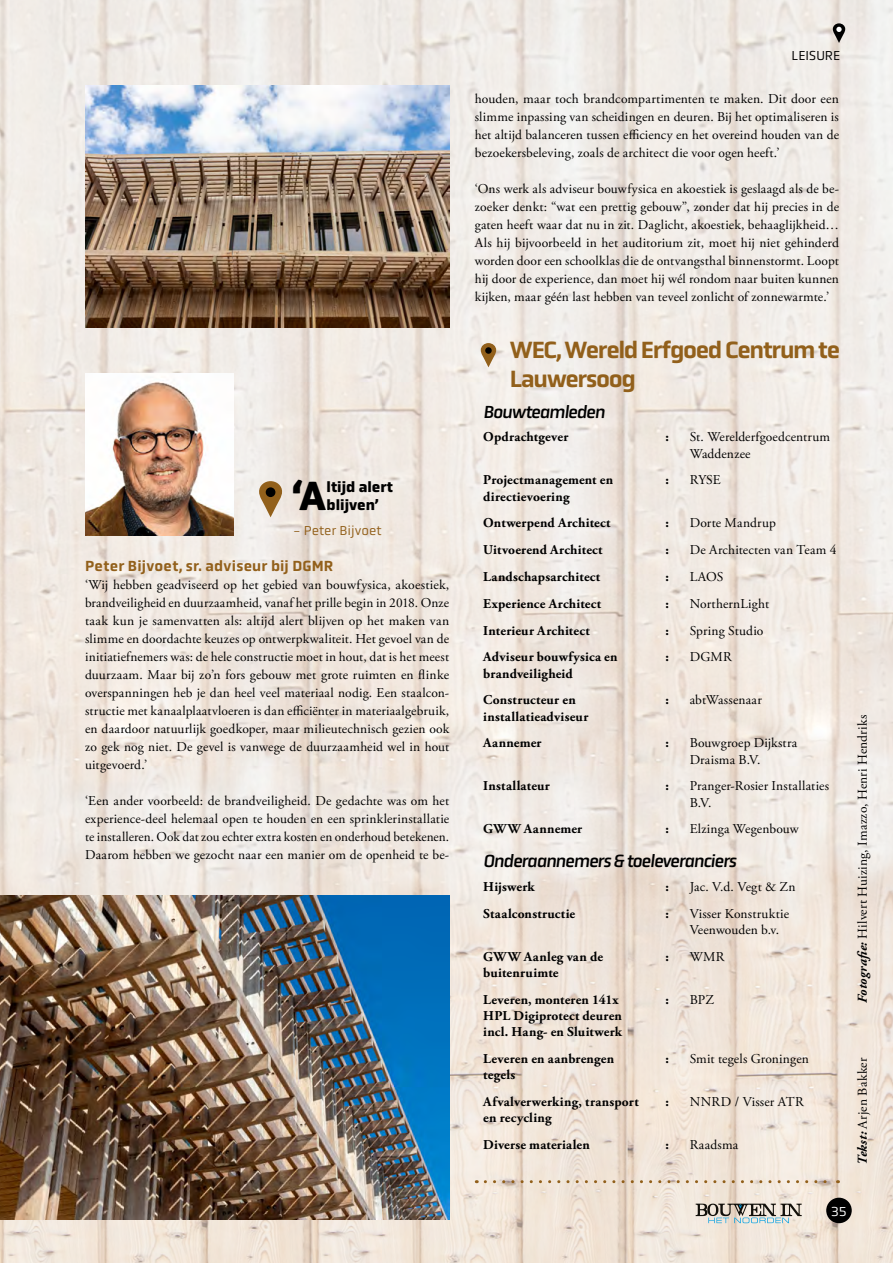
<style>
.page{position:relative;width:893px;height:1263px;background:#fff}
.page>*{position:absolute;margin:0;border:0;box-sizing:border-box;transform-origin:0 0}
.t1{font:700 41.25px "Obvia";color:#000}
.Colofon_Title{font:500 24px/28.5px "Obvia";letter-spacing:-.06em;color:#92601b}
.Colofon_Section_Heading{font:italic 18px "Obvia";letter-spacing:-.06em;color:#000}
.Headings{font:500 15px "Obvia";letter-spacing:.01em;color:#92601b}
.t2{font:700 15px/18px "Obvia";color:#000}
.Main_Paragraphs{font:13.5px/18px "Adobe Garamond Pro";letter-spacing:.01em;color:#000;text-align:justify}
.Colofon_Text_Bold{font:700 13.5px/16.2px "Adobe Garamond Pro";letter-spacing:.015em;color:#000}
.Colofon_Text{font:13.5px/16.2px "Adobe Garamond Pro";letter-spacing:.01em;color:#000}
.Quote_Name{font:13.5px "Obvia";color:#92601b}
.t3{font:13.5px "Obvia";letter-spacing:.005em;color:#000}
.t4{font:13.5px "Obvia";color:#fff}
.s1{font-weight:700;font-style:italic}
</style>
<div class="page">
<img style="left:0;top:0;width:893px;height:1263px">
<svg style="left:259px;top:481px;width:23px;height:36px"></svg>
<div style="left:266px;top:487px;width:9px;height:10px;background:#000;border-radius:50%"></div>
<svg style="left:481px;top:343px;width:15px;height:24px"></svg>
<div style="left:485px;top:347px;width:7px;height:7px;background:#000;border-radius:50%"></div>
<svg style="left:485px;top:1180px;width:353px;height:3px"></svg>
<img style="left:85px;top:85px;width:364px;height:243px">
<img style="left:0;top:895px;width:449px;height:324px">
<img style="left:85px;top:373px;width:149px;height:162px">
<svg style="left:833px;top:23px;width:12px;height:20px"></svg>
<svg style="left:836px;top:27px;width:6px;height:5px"></svg>
<svg style="left:696px;top:1203px;width:106px;height:20px;background:#abaca6"></svg>
<div style="left:826px;top:1198px;width:26px;height:25px;background:#000;border-radius:50%"></div>
<p class="t1" style="left:291px;top:471px;width:37px">‘A</p>
<p class="t2" style="left:327px;top:478px;width:68px">ltijd alert blijven’</p>
<p class="Quote_Name" style="left:293px;top:523px;width:90px">- Peter Bijvoet</p>
<p class="Headings" style="left:85px;top:557px;width:250px">Peter Bijvoet, sr. adviseur bij DGMR</p>
<p class="Main_Paragraphs" style="left:85px;top:576px;width:366px">‘Wij hebben geadviseerd op het gebied van bouwfysica, akoestiek, brandveiligheid en duurzaamheid, vanaf het prille begin in 2018. Onze taak kun je samenvatten als: altijd alert blijven op het maken van slimme en doordachte keuzes op ontwerpkwaliteit. Het gevoel van de initiatiefnemers was: de hele constructie moet in hout, dat is het meest duurzaam. Maar bij zo’n fors gebouw met grote ruimten en flinke overspanningen heb je dan heel veel materiaal nodig. Een staalcon&shy;structie met kanaalplaatvloeren is dan efficiënter in materiaalgebruik, en daardoor natuurlijk goedkoper, maar milieutechnisch gezien ook zo gek nog niet. De gevel is vanwege de duurzaamheid wel in hout uitgevoerd.’</p>
<p class="Main_Paragraphs" style="left:85px;top:792px;width:366px">‘Een ander voorbeeld: de brandveiligheid. De gedachte was om het experience-deel helemaal open te houden en een sprinklerinstallatie te installeren. Ook dat zou echter extra kosten en onderhoud betekenen.<br>Daarom hebben we gezocht naar een manier om de openheid te be-</p>
<p class="t3" style="left:792px;top:47px;width:50px">LEISURE</p>
<p class="Main_Paragraphs" style="left:475px;top:90px;width:366px">houden, maar toch brandcompartimenten te maken. Dit door een slimme inpassing van scheidingen en deuren. Bij het optimaliseren is het altijd balanceren tussen efficiency en het overeind houden van de bezoekersbeleving, zoals de architect die voor ogen heeft.’</p>
<p class="Main_Paragraphs" style="left:475px;top:180px;width:366px">‘Ons werk als adviseur bouwfysica en akoestiek is geslaagd als de be&shy;zoeker denkt: “wat een prettig gebouw”, zonder dat hij precies in de gaten heeft waar dat nu in zit. Daglicht, akoestiek, behaaglijkheid… Als hij bijvoorbeeld in het auditorium zit, moet hij niet gehinderd worden door een schoolklas die de ontvangsthal binnenstormt. Loopt hij door de experience, dan moet hij wél rondom naar buiten kunnen kijken, maar géén last hebben van teveel zonlicht of zonnewarmte.’</p>
<p class="Colofon_Title" style="left:510px;top:336px;width:332px">WEC, Wereld Erfgoed Centrum te<br>Lauwersoog</p>
<p class="Colofon_Section_Heading" style="left:483px;top:400px;width:123px">Bouwteamleden</p>
<p class="Colofon_Text_Bold" style="left:483px;top:429px;width:87px">Opdrachtgever</p>
<p class="Colofon_Text_Bold" style="left:665px;top:429px;width:5px">:</p>
<p class="Colofon_Text" style="left:690px;top:429px;width:142px">St. Werelderfgoedcentrum<br>Waddenzee</p>
<p class="Colofon_Text_Bold" style="left:483px;top:472px;width:131px">Projectmanagement en directievoering</p>
<p class="Colofon_Text_Bold" style="left:665px;top:472px;width:5px">:</p>
<p class="Colofon_Text" style="left:690px;top:472px;width:33px">RYSE</p>
<p class="Colofon_Text_Bold" style="left:483px;top:515px;width:129px">Ontwerpend Architect</p>
<p class="Colofon_Text_Bold" style="left:665px;top:515px;width:5px">:</p>
<p class="Colofon_Text" style="left:690px;top:515px;width:88px">Dorte Mandrup</p>
<p class="Colofon_Text_Bold" style="left:483px;top:542px;width:121px">Uitvoerend Architect</p>
<p class="Colofon_Text_Bold" style="left:665px;top:542px;width:5px">:</p>
<p class="Colofon_Text" style="left:690px;top:542px;width:148px">De Architecten van Team 4</p>
<p class="Colofon_Text_Bold" style="left:483px;top:569px;width:118px">Landschapsarchitect</p>
<p class="Colofon_Text_Bold" style="left:665px;top:569px;width:5px">:</p>
<p class="Colofon_Text" style="left:690px;top:569px;width:35px">LAOS</p>
<p class="Colofon_Text_Bold" style="left:483px;top:596px;width:119px">Experience Architect</p>
<p class="Colofon_Text_Bold" style="left:665px;top:596px;width:5px">:</p>
<p class="Colofon_Text" style="left:690px;top:596px;width:81px">NorthernLight</p>
<p class="Colofon_Text_Bold" style="left:483px;top:622px;width:108px">Interieur Architect</p>
<p class="Colofon_Text_Bold" style="left:665px;top:622px;width:5px">:</p>
<p class="Colofon_Text" style="left:690px;top:623px;width:75px">Spring Studio</p>
<p class="Colofon_Text_Bold" style="left:483px;top:649px;width:136px">Adviseur bouwfysica en brandveiligheid</p>
<p class="Colofon_Text_Bold" style="left:665px;top:649px;width:5px">:</p>
<p class="Colofon_Text" style="left:690px;top:649px;width:44px">DGMR</p>
<p class="Colofon_Text_Bold" style="left:483px;top:692px;width:107px">Constructeur en installatieadviseur</p>
<p class="Colofon_Text_Bold" style="left:665px;top:692px;width:5px">:</p>
<p class="Colofon_Text" style="left:690px;top:692px;width:74px">abtWassenaar</p>
<p class="Colofon_Text_Bold" style="left:483px;top:735px;width:60px">Aannemer</p>
<p class="Colofon_Text_Bold" style="left:665px;top:735px;width:5px">:</p>
<p class="Colofon_Text" style="left:690px;top:735px;width:109px">Bouwgroep Dijkstra<br>Draisma B.V.</p>
<p class="Colofon_Text_Bold" style="left:483px;top:778px;width:68px">Installateur</p>
<p class="Colofon_Text_Bold" style="left:665px;top:778px;width:5px">:</p>
<p class="Colofon_Text" style="left:690px;top:778px;width:141px">Pranger-Rosier Installaties<br>B.V.</p>
<p class="Colofon_Text_Bold" style="left:483px;top:821px;width:100px">GWW Aannemer</p>
<p class="Colofon_Text_Bold" style="left:665px;top:821px;width:5px">:</p>
<p class="Colofon_Text" style="left:690px;top:821px;width:111px">Elzinga Wegenbouw</p>
<p class="Colofon_Section_Heading" style="left:483px;top:849px;width:255px">Onderaannemers &amp; toeleveranciers</p>
<p class="Colofon_Text_Bold" style="left:483px;top:878px;width:53px">Hijswerk</p>
<p class="Colofon_Text_Bold" style="left:665px;top:878px;width:5px">:</p>
<p class="Colofon_Text" style="left:690px;top:879px;width:107px">Jac. V.d. Vegt &amp; Zn</p>
<p class="Colofon_Text_Bold" style="left:483px;top:905px;width:94px">Staalconstructie</p>
<p class="Colofon_Text_Bold" style="left:665px;top:905px;width:5px">:</p>
<p class="Colofon_Text" style="left:690px;top:905px;width:101px">Visser Konstruktie<br>Veenwouden b.v.</p>
<p class="Colofon_Text_Bold" style="left:483px;top:948px;width:121px">GWW Aanleg van de buitenruimte</p>
<p class="Colofon_Text_Bold" style="left:665px;top:948px;width:5px">:</p>
<p class="Colofon_Text" style="left:690px;top:948px;width:36px">WMR</p>
<p class="Colofon_Text_Bold" style="left:483px;top:991px;width:140px">Leveren, monteren 141x<br>HPL Digiprotect deuren incl. Hang- en Sluitwerk</p>
<p class="Colofon_Text_Bold" style="left:665px;top:991px;width:5px">:</p>
<p class="Colofon_Text" style="left:690px;top:991px;width:26px">BPZ</p>
<p class="Colofon_Text_Bold" style="left:483px;top:1050px;width:132px">Leveren en aanbrengen tegels</p>
<p class="Colofon_Text_Bold" style="left:665px;top:1050px;width:5px">:</p>
<p class="Colofon_Text" style="left:690px;top:1051px;width:121px">Smit tegels Groningen</p>
<p class="Colofon_Text_Bold" style="left:483px;top:1093px;width:157px">Afvalverwerking, transport en recycling</p>
<p class="Colofon_Text_Bold" style="left:665px;top:1093px;width:5px">:</p>
<p class="Colofon_Text" style="left:690px;top:1094px;width:116px">NNRD / Visser ATR</p>
<p class="Colofon_Text_Bold" style="left:483px;top:1136px;width:108px">Diverse materialen</p>
<p class="Colofon_Text_Bold" style="left:665px;top:1136px;width:5px">:</p>
<p class="Colofon_Text" style="left:690px;top:1137px;width:50px">Raadsma</p>
<p class="Main_Paragraphs" style="left:854px;top:1003px;width:290px;rotate:-90deg"><span class="s1">Fotografie:</span> Hilvert Huizing, Imazzo, Henri Hendriks</p>
<p class="Main_Paragraphs" style="left:854px;top:1165px;width:109px;rotate:-90deg"><span class="s1">Tekst:</span> Arjen Bakker</p>
<p class="t4" style="left:831px;top:1203px;width:17px">35</p>
</div>
